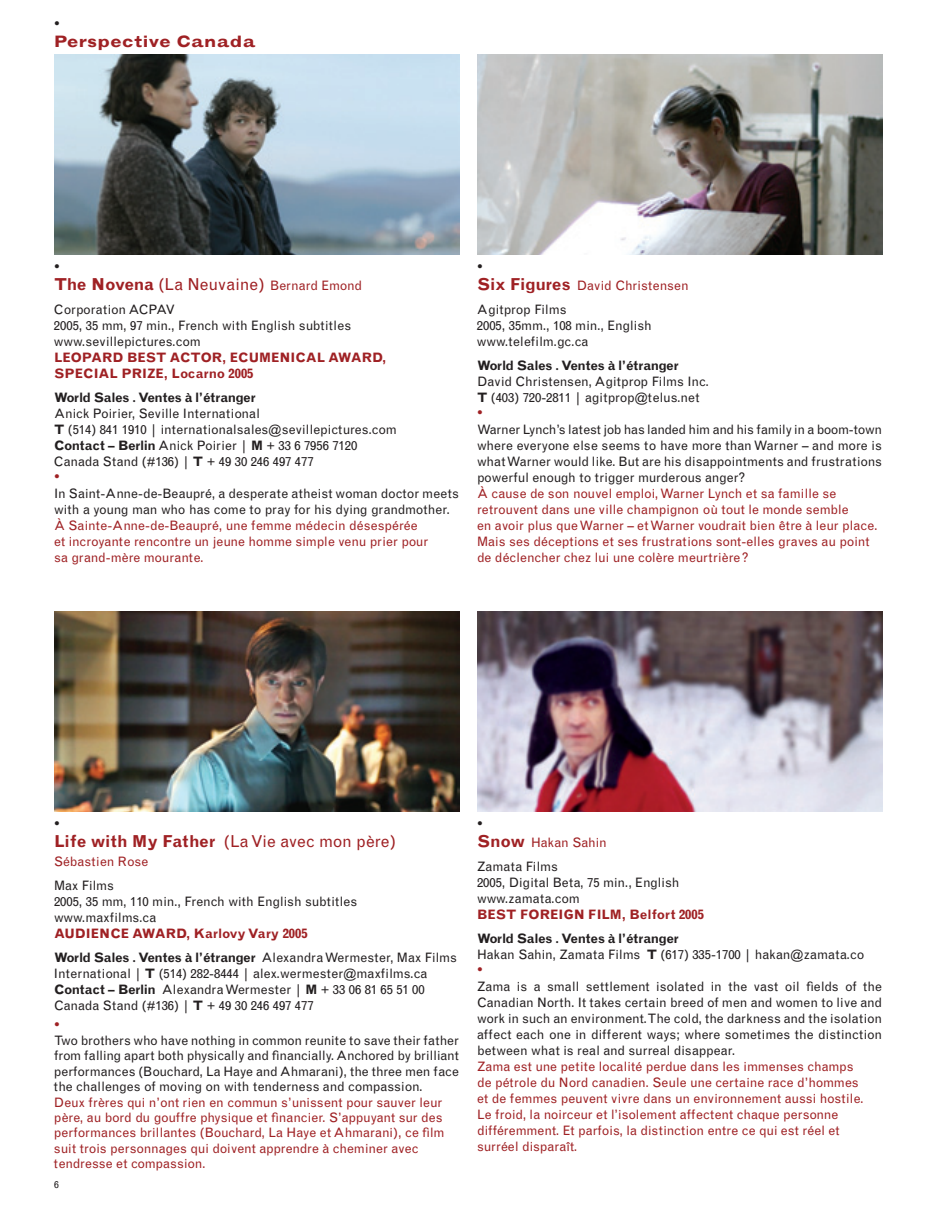
<style>
.page{position:relative;width:936px;height:1224px;background:#fff}
.page>*{position:absolute;margin:0;border:0;box-sizing:border-box;transform-origin:0 0}
.t1{font:16.4px/18.4px "Grotesque";color:#9f2124}
.t2{font:700 expanded 16.4px "Grotesque";letter-spacing:.02em;color:#9f2124}
.t3{font:16.4px "Grotesque";color:#231f20}
.t4{font:13px/16px "Grotesque";color:#231f20}
.t5{font:13px/16px "Grotesque";letter-spacing:-.005em;color:#9f2124}
.t6{font:700 13px/24px "Grotesque";color:#9f2124}
.t7{font:10px "Grotesque";color:#231f20}
.s1{color:#231f20}
.s2{font-weight:700}
.s3{font-size:13px}
.s4{font-family:"Gill Sans";font-weight:700;font-stretch:condensed}
.s5{font-weight:700;font-size:16.4px}
.s6{font-family:"Gill Sans";font-stretch:condensed;color:#231f20}
.s7{font-weight:400;color:#231f20}
.s8{font-weight:700;font-size:16.4px;color:#9f2124}
.s9{color:#9f2124}
</style>
<div class="page">
<img style="left:477px;top:612px;width:405px;height:200px">
<img style="left:54px;top:55px;width:405px;height:200px">
<img style="left:477px;top:55px;width:405px;height:200px">
<img style="left:54px;top:612px;width:405px;height:200px">
<p class="t3" style="left:54px;top:17px;width:7px">•</p>
<p class="t2" style="left:54px;top:36px;width:203px">Perspective Canada</p>
<p class="t1" style="left:54px;top:258px;width:310px"><span class="s1">•<br></span><span class="s2">The Novena</span> (La Neuvaine) <span class="s3">Bernard Emond</span></p>
<p class="t4" style="left:54px;top:303px;width:299px">Corporation ACPAV<br>2005, 35 mm, 97 min., French with English subtitles www.sevillepictures.com</p>
<p class="t6" style="left:54px;top:351px;width:334px;line-height:16px">LEOPARD BEST ACTOR, ECUMENICAL AWARD,<br>SPECIAL PRIZE, Locarno 2005</p>
<p class="t4" style="left:54px;top:391px;width:344px"><span class="s2">World Sales</span> <span class="s4">.</span> <span class="s2">Ventes à l’étranger<br></span>Anick Poirier, Seville International<br><span class="s2">T</span> (514) 841 1910 | internationalsales@sevillepictures.com <span class="s2">Contact – Berlin</span> Anick Poirier | <span class="s2">M</span> + 33 6 7956 7120<br>Canada Stand (#136) | <span class="s2">T</span> + 49 30 246 497 477</p>
<p class="t1" style="left:54px;top:468px;width:7px">•</p>
<p class="t4" style="left:54px;top:487px;width:407px">In Saint-Anne-de-Beaupré, a desperate atheist woman doctor meets with a young man who has come to pray for his dying grandmother.</p>
<p class="t5" style="left:54px;top:519px;width:376px">À Sainte-Anne-de-Beaupré, une femme médecin désespérée et incroyante rencontre un jeune homme simple venu prier pour sa grand-mère mourante.</p>
<p class="t3" style="left:477px;top:260px;width:7px">•</p>
<p class="t5" style="left:477px;top:275px;width:213px;line-height:24px"><span class="s5">Six Figures</span> David Christensen<br><span class="s1">Agitprop Films</span></p>
<p class="t4" style="left:477px;top:319px;width:176px">2005, 35mm., 108 min., English www.telefilm.gc.ca</p>
<p class="t4" style="left:477px;top:359px;width:234px"><span class="s2">World Sales</span> <span class="s4">.</span> <span class="s2">Ventes à l’étranger<br></span>David Christensen, Agitprop Films Inc.<br><span class="s2">T</span> (403) 720-2811 | agitprop@telus.net</p>
<p class="t1" style="left:477px;top:404px;width:7px">•</p>
<p class="t4" style="left:477px;top:423px;width:407px;text-align:justify">Warner Lynch’s latest job has landed him and his family in a boom-town where everyone else seems to have more than Warner – and more is what Warner would like. But are his disappointments and frustrations powerful enough to trigger murderous anger?</p>
<p class="t5" style="left:477px;top:487px;width:402px">À cause de son nouvel emploi, Warner Lynch et sa famille se retrouvent dans une ville champignon où tout le monde semble<br>en avoir plus que Warner – et Warner voudrait bien être à leur place.<br>Mais ses déceptions et ses frustrations sont-elles graves au point de déclencher chez lui une colère meurtrière?</p>
<p class="t1" style="left:54px;top:815px;width:343px"><span class="s1">•<br></span><span class="s2">Life with My Father</span> (La Vie avec mon père)</p>
<p class="t5" style="left:54px;top:854px;width:96px">Sébastien Rose</p>
<p class="t4" style="left:54px;top:878px;width:305px">Max Films<br>2005, 35 mm, 110 min., French with English subtitles www.maxfilms.ca</p>
<p class="t6" style="left:54px;top:922px;width:405px">AUDIENCE AWARD, Karlovy Vary 2005<br><span class="s1">World Sales</span> <span class="s6">.</span> <span class="s1">Ventes à l’étranger</span> <span class="s7">Alexandra Wermester, Max Films</span></p>
<p class="t4" style="left:54px;top:966px;width:375px">International | <span class="s2">T</span> (514) 282-8444 | alex.wermester@maxfilms.ca<br><span class="s2">Contact – Berlin</span> Alexandra Wermester | <span class="s2">M</span> + 33 06 81 65 51 00<br>Canada Stand (#136) | <span class="s2">T</span> + 49 30 246 497 477</p>
<p class="t1" style="left:54px;top:1016px;width:7px">•</p>
<p class="t4" style="left:54px;top:1034px;width:407px;line-height:15.4px;text-align:justify">Two brothers who have nothing in common reunite to save their father from falling apart both physically and financially. Anchored by brilliant performances (Bouchard, La Haye and Ahmarani), the three men face the challenges of moving on with tenderness and compassion.</p>
<p class="t5" style="left:54px;top:1095px;width:392px;line-height:15.4px">Deux frères qui n’ont rien en commun s’unissent pour sauver leur père, au bord du gouffre physique et financier. S’appuyant sur des performances brillantes (Bouchard, La Haye et Ahmarani), ce film suit trois personnages qui doivent apprendre à cheminer avec tendresse et compassion.</p>
<p class="t7" style="left:54px;top:1181px;width:6px">6</p>
<p class="t3" style="left:477px;top:817px;width:7px">•</p>
<p class="t4" style="left:477px;top:832px;width:131px;line-height:24px"><span class="s8">Snow</span> <span class="s9">Hakan Sahin<br></span>Zamata Films</p>
<p class="t4" style="left:477px;top:876px;width:204px">2005, Digital Beta, 75 min., English www.zamata.com</p>
<p class="t6" style="left:477px;top:904px;width:228px">BEST FOREIGN FILM, Belfort 2005<br><span class="s1">World Sales</span> <span class="s6">.</span> <span class="s1">Ventes à l’étranger</span></p>
<p class="t4" style="left:477px;top:948px;width:389px">Hakan Sahin, Zamata Films <span class="s2">T</span> (617) 335-1700 | hakan@zamata.co</p>
<p class="t1" style="left:477px;top:961px;width:7px">•</p>
<p class="t4" style="left:477px;top:980px;width:407px;text-align:justify">Zama is a small settlement isolated in the vast oil fields of the Canadian North. It takes certain breed of men and women to live and work in such an environment. The cold, the darkness and the isolation affect each one in different ways; where sometimes the distinction between what is real and surreal disappear.</p>
<p class="t5" style="left:477px;top:1060px;width:388px">Zama est une petite localité perdue dans les immenses champs de pétrole du Nord canadien. Seule une certaine race d’hommes et de femmes peuvent vivre dans un environnement aussi hostile.<br>Le froid, la noirceur et l’isolement affectent chaque personne différemment. Et parfois, la distinction entre ce qui est réel et surréel disparaît.</p>
</div>
